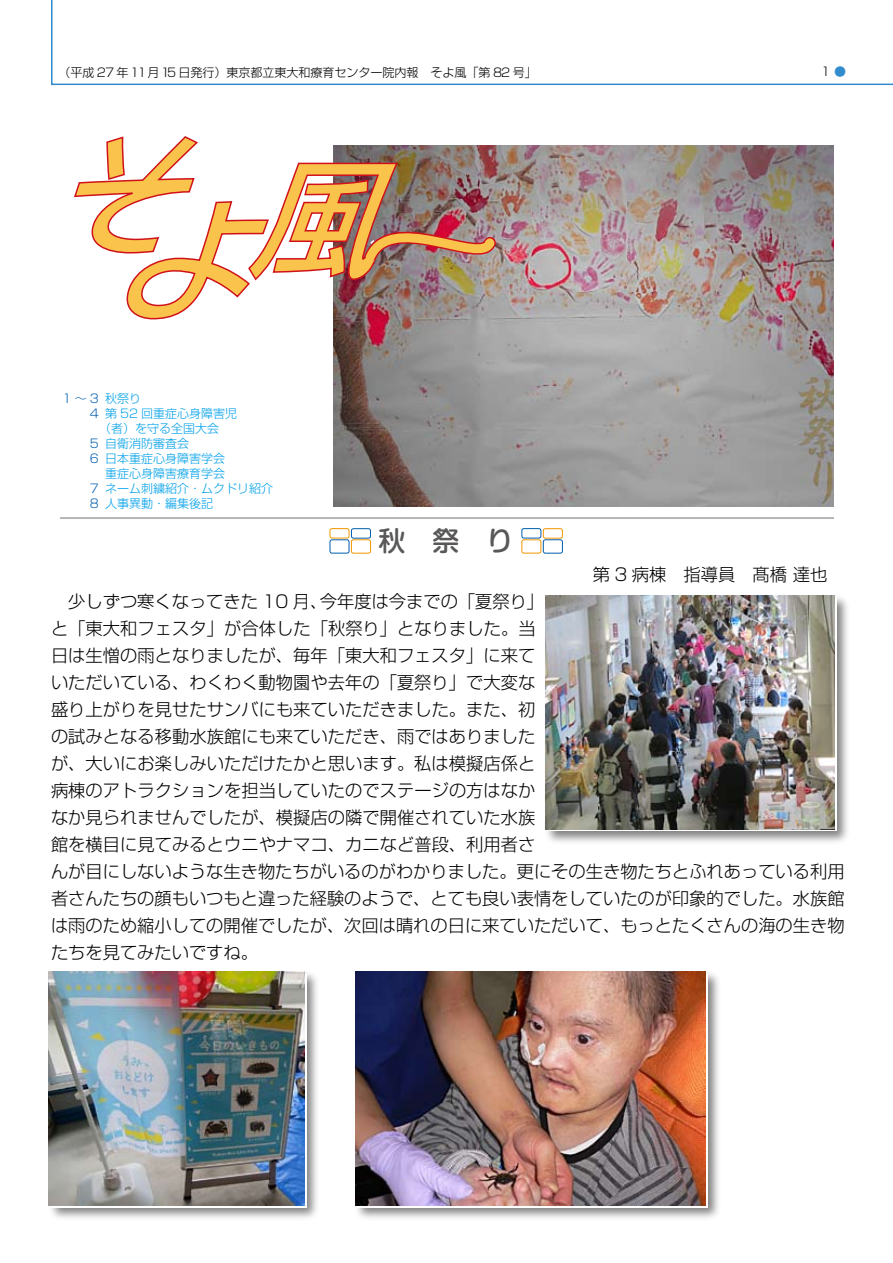
<style>
.page{position:relative;width:893px;height:1263px;background:#fff}
.page>*{position:absolute;margin:0;border:0;box-sizing:border-box;transform-origin:0 0}
.t1{font:500 27px "Shin M Go";color:#595757}
.t2{font:300 17.25px/27px "Shin Go";letter-spacing:.005em;color:#000}
.t3{font:300 12px "Shin Go";color:#00a0e9}
.t4{font:300 12px "Shin Go";color:#000}
.t5{font:300 12px/15px "Shin Go";color:#005eae}
.t6{font:300 12px "Shin Go";color:#318bcc}
</style>
<div class="page">
<svg style="left:51px;top:0;width:842px;height:86px"></svg>
<img style="left:333px;top:145px;width:501px;height:361px">
<hr style="left:60px;top:518px;width:774px;height:1px;background:#727172">
<img style="left:74px;top:136px;width:431px;height:184px">
<div style="left:353px;top:970px;width:370px;height:253px;background:#000;opacity:.5"></div>
<div style="left:544px;top:594px;width:306px;height:252px;background:#000;opacity:.5"></div>
<img style="left:355px;top:972px;width:351px;height:233px">
<img style="left:545px;top:595px;width:289px;height:234px">
<div style="left:47px;top:970px;width:274px;height:253px;background:#000;opacity:.5"></div>
<div style="left:51px;top:974px;width:255px;height:234px;background:linear-gradient(to right,#fff,#fff)"></div>
<img style="left:49px;top:972px;width:255px;height:233px">
<div style="left:521px;top:539px;width:20px;height:14px;border:1px solid #f39700;border-radius:2px"></div>
<div style="left:521px;top:528px;width:20px;height:10px;border:1px solid #005eae;border-radius:2px"></div>
<div style="left:543px;top:539px;width:20px;height:14px;border:1px solid #005eae;border-radius:2px"></div>
<div style="left:543px;top:528px;width:20px;height:11px;border:1px solid #f39700;border-radius:2px"></div>
<div style="left:330px;top:539px;width:19px;height:14px;border:1px solid #005eae;border-radius:2px"></div>
<div style="left:330px;top:528px;width:19px;height:10px;border:1px solid #f39700;border-radius:2px"></div>
<div style="left:351px;top:539px;width:20px;height:15px;border:1px solid #f39700;border-radius:2px"></div>
<div style="left:351px;top:528px;width:20px;height:11px;border:1px solid #005eae;border-radius:2px"></div>
<p class="t4" style="left:58px;top:65px;width:480px">（平成 27 年11月15 日発行）東京都立東大和療育センター院内報　そよ風「第 82 号」</p>
<p class="t6" style="left:834px;top:64px;width:14px">●</p>
<p class="t3" style="left:105px;top:390px;width:37px">秋祭り</p>
<p class="t3" style="left:105px;top:405px;width:134px">第 52 回重症心身障害児</p>
<p class="t3" style="left:99px;top:420px;width:121px">（者）を守る全国大会</p>
<p class="t3" style="left:105px;top:435px;width:85px">自衛消防審査会</p>
<p class="t3" style="left:105px;top:450px;width:121px">日本重症心身障害学会</p>
<p class="t3" style="left:105px;top:465px;width:121px">重症心身障害療育学会</p>
<p class="t3" style="left:105px;top:480px;width:169px">ネーム刺繍紹介・ムクドリ紹介</p>
<p class="t3" style="left:105px;top:495px;width:109px">人事異動・編集後記</p>
<p class="t5" style="left:63px;top:390px;width:38px;text-align:right">1〜3<br>4</p>
<p class="t5" style="left:90px;top:435px;width:11px">5<br>6</p>
<p class="t5" style="left:90px;top:480px;width:11px">7<br>8</p>
<h1 class="t1" style="left:379px;top:522px;width:137px">秋　祭　り</h1>
<p class="t2" style="left:593px;top:560px;width:253px">第 3 病棟　指導員　髙橋 達也　</p>
<p class="t2" style="left:51px;top:587px;width:795px">　少しずつ寒くなってきた 10 月、今年度は今までの「夏祭り」<br>と「東大和フェスタ」が合体した「秋祭り」となりました。当<br>日は生憎の雨となりましたが、毎年「東大和フェスタ」に来て<br>いただいている、わくわく動物園や去年の「夏祭り」で大変な<br>盛り上がりを見せたサンバにも来ていただきました。また、初<br>の試みとなる移動水族館にも来ていただき、雨ではありました<br>が、大いにお楽しみいただけたかと思います。私は模擬店係と<br>病棟のアトラクションを担当していたのでステージの方はなか<br>なか見られませんでしたが、模擬店の隣で開催されていた水族<br>館を横目に見てみるとウニやナマコ、カニなど普段、利用者さ<br>んが目にしないような生き物たちがいるのがわかりました。更にその生き物たちとふれあっている利用者さんたちの顔もいつもと違った経験のようで、とても良い表情をしていたのが印象的でした。水族館は雨のため縮小しての開催でしたが、次回は晴れの日に来ていただいて、もっとたくさんの海の生き物たちを見てみたいですね。</p>
</div>
